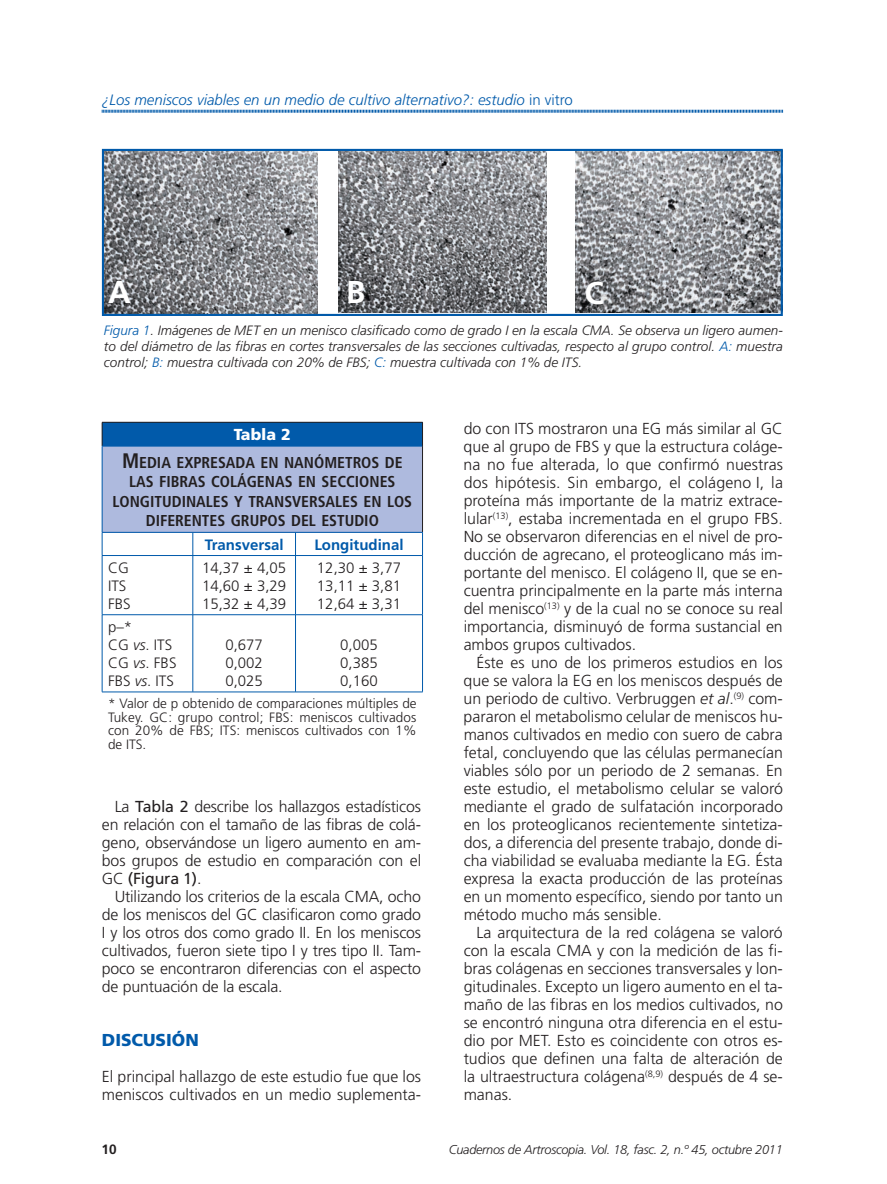
<style>
.page{position:relative;width:887px;height:1184px;background:#fff}
.page>*{position:absolute;margin:0;border:0;box-sizing:border-box;transform-origin:0 0}
.t1{font:700 31.5px "Frutiger LT Std";color:#fff}
.t2{font:900 17.25px "Frutiger LT Std";color:#015aaa}
.t3{font:300 15.9px/18px "Frutiger LT Std";color:#231f20}
.t4{font:15.9px "Frutiger LT Std";letter-spacing:-.01em;color:#231f20}
.t5{font:900 15.9px "Frutiger LT Std";color:#fff}
.t6{font:700 condensed 15.75px/19.5px "Frutiger LT Std";color:#231f20;text-align:center}
.t7{font:300 15px/18px "Frutiger LT Std";color:#231f20;text-align:justify}
.t8{font:italic 300 15px "Frutiger LT Std";color:#015aaa}
.t9{font:700 15px "Frutiger LT Std";color:#015aaa}
.t10{font:italic 300 13.5px/15.8px "Frutiger LT Std";color:#231f20;text-align:justify}
.t11{font:300 13.5px/13.5px "Frutiger LT Std";letter-spacing:.005em;color:#231f20;text-align:justify}
.t12{font:700 13.5px "Frutiger LT Std";color:#231f20}
.t13{font:italic 300 12.75px "Frutiger LT Std";letter-spacing:-.02em;color:#231f20}
.s1{font-style:normal}
.s2{color:#015aaa}
.s3{font-size:21px}
.s4{font-style:italic}
.s5{font-weight:400}
.s6{font-weight:300}
</style>
<div class="page">
<svg style="left:102px;top:109px;width:680px;height:4px;background:#7eabd3"></svg>
<img style="left:338px;top:152px;width:208px;height:161px">
<img style="left:105px;top:152px;width:212px;height:161px">
<img style="left:575px;top:152px;width:204px;height:161px">
<div style="left:102px;top:149px;width:680px;height:167px;border:2px solid #015aaa"></div>
<div style="left:102px;top:422px;width:320px;height:24px;background:#015aaa"></div>
<div style="left:102px;top:446px;width:320px;height:86px;background:#aebade"></div>
<svg style="left:102px;top:423px;width:1px;height:23px"></svg>
<hr style="left:102px;top:422px;width:320px;height:1px;background:#231f20">
<svg style="left:422px;top:422px;width:1px;height:24px"></svg>
<hr style="left:102px;top:446px;width:1px;height:86px;background:#015aaa">
<hr style="left:102px;top:446px;width:320px;height:1px;background:#015aaa">
<hr style="left:422px;top:446px;width:1px;height:86px;background:#231f20">
<svg style="left:102px;top:533px;width:1px;height:22px"></svg>
<hr style="left:102px;top:555px;width:1px;height:59px;background:#015aaa">
<hr style="left:102px;top:614px;width:1px;height:77px;background:#015aaa">
<hr style="left:102px;top:532px;width:320px;height:1px;background:#015aaa">
<svg style="left:192px;top:532px;width:1px;height:23px"></svg>
<svg style="left:295px;top:532px;width:1px;height:23px"></svg>
<svg style="left:422px;top:532px;width:1px;height:23px"></svg>
<hr style="left:192px;top:555px;width:1px;height:59px;background:#015aaa">
<hr style="left:295px;top:555px;width:1px;height:59px;background:#015aaa">
<hr style="left:422px;top:555px;width:1px;height:59px;background:#015aaa">
<hr style="left:192px;top:614px;width:1px;height:77px;background:#015aaa">
<hr style="left:295px;top:614px;width:1px;height:77px;background:#015aaa">
<hr style="left:422px;top:614px;width:1px;height:77px;background:#015aaa">
<hr style="left:102px;top:555px;width:320px;height:1px;background:#015aaa">
<hr style="left:102px;top:614px;width:320px;height:1px;background:#015aaa">
<hr style="left:102px;top:691px;width:320px;height:1px;background:#015aaa">
<p class="t8" style="left:102px;top:92px;width:472px">¿Los meniscos viables en un medio de cultivo alternativo?: estudio <span class="s1">in vitro</span></p>
<p class="t1" style="left:108px;top:273px;width:24px">A</p>
<p class="t1" style="left:346px;top:274px;width:21px">B</p>
<p class="t1" style="left:584px;top:274px;width:21px">C</p>
<p class="t10" style="left:104px;top:322px;width:680px"><span class="s2">Figura 1</span>. Imágenes de MET en un menisco clasificado como de grado I en la escala CMA. Se observa un ligero aumen&shy;to del diámetro de las fibras en cortes transversales de las secciones cultivadas, respecto al grupo control. <span class="s2">A:</span> muestra control; <span class="s2">B:</span> muestra cultivada con 20% de FBS; <span class="s2">C:</span> muestra cultivada con 1% de ITS.</p>
<p class="t5" style="left:233px;top:425px;width:59px">Tabla 2</p>
<p class="t6" style="left:112px;top:452px;width:301px"><span class="s3">M</span>EDIA EXPRESADA EN NANÓMETROS DE LAS FIBRAS COLÁGENAS EN SECCIONES LONGITUDINALES Y TRANSVERSALES EN LOS DIFERENTES GRUPOS DEL ESTUDIO</p>
<p class="t9" style="left:205px;top:535px;width:80px">Transversal</p>
<p class="t9" style="left:314px;top:535px;width:91px">Longitudinal</p>
<p class="t7" style="left:108px;top:558px;width:24px;text-align:left">CG<br>ITS<br>FBS</p>
<p class="t7" style="left:202px;top:558px;width:86px">14,37 ± 4,05<br>14,60 ± 3,29<br>15,32 ± 4,39</p>
<p class="t7" style="left:317px;top:558px;width:86px">12,30 ± 3,77<br>13,11 ± 3,81<br>12,64 ± 3,31</p>
<p class="t7" style="left:108px;top:617px;width:70px;text-align:left">p–*<br>CG <span class="s4">vs</span>. ITS<br>CG <span class="s4">vs</span>. FBS<br>FBS <span class="s4">vs</span>. ITS</p>
<p class="t7" style="left:225px;top:635px;width:39px">0,677<br>0,002<br>0,025</p>
<p class="t7" style="left:340px;top:635px;width:39px">0,005<br>0,385<br>0,160</p>
<p class="t11" style="left:108px;top:696px;width:310px">* Valor de p obtenido de comparaciones múltiples de Tukey. GC: grupo control; FBS: meniscos cultivados con 20% de FBS; ITS: meniscos cultivados con 1% de ITS.</p>
<p class="t3" style="left:115px;top:797px;width:308px">La <span class="s5">Tabla 2</span> describe los hallazgos estadísticos</p>
<p class="t3" style="left:102px;top:815px;width:320px">en relación con el tamaño de las fibras de colá-</p>
<p class="t3" style="left:102px;top:833px;width:320px">geno, observándose un ligero aumento en am-</p>
<p class="t3" style="left:102px;top:851px;width:321px">bos grupos de estudio en comparación con el</p>
<p class="t4" style="left:102px;top:869px;width:101px"><span class="s6">GC</span> (Figura 1)<span class="s6">.</span></p>
<p class="t3" style="left:115px;top:887px;width:308px">Utilizando los criterios de la escala CMA, ocho</p>
<p class="t3" style="left:102px;top:905px;width:320px">de los meniscos del GC clasificaron como grado</p>
<p class="t3" style="left:102px;top:923px;width:320px">I y los otros dos como grado II. En los meniscos</p>
<p class="t3" style="left:102px;top:941px;width:320px">cultivados, fueron siete tipo I y tres tipo II. Tam-</p>
<p class="t3" style="left:102px;top:959px;width:320px">poco se encontraron diferencias con el aspecto</p>
<p class="t3" style="left:102px;top:977px;width:182px">de puntuación de la escala.</p>
<p class="t2" style="left:102px;top:1029px;width:98px">DISCUSIÓN</p>
<p class="t3" style="left:102px;top:1067px;width:320px">El principal hallazgo de este estudio fue que los meniscos cultivados en un medio suplementa-</p>
<p class="t3" style="left:463px;top:419px;width:320px">do con ITS mostraron una EG más similar al GC</p>
<p class="t3" style="left:463px;top:437px;width:320px">que al grupo de FBS y que la estructura coláge-</p>
<p class="t3" style="left:463px;top:455px;width:321px">na no fue alterada, lo que confirmó nuestras</p>
<p class="t3" style="left:463px;top:473px;width:321px">dos hipótesis. Sin embargo, el colágeno I, la</p>
<p class="t3" style="left:463px;top:491px;width:320px">proteína más importante de la matriz extrace-</p>
<p class="t3" style="left:463px;top:509px;width:320px">lular<sup>(13)</sup>, estaba incrementada en el grupo FBS.</p>
<p class="t3" style="left:463px;top:527px;width:320px">No se observaron diferencias en el nivel de pro-</p>
<p class="t3" style="left:463px;top:545px;width:320px">ducción de agrecano, el proteoglicano más im-</p>
<p class="t3" style="left:463px;top:563px;width:320px">portante del menisco. El colágeno II, que se en-</p>
<p class="t3" style="left:463px;top:581px;width:320px">cuentra principalmente en la parte más interna</p>
<p class="t3" style="left:463px;top:599px;width:320px">del menisco<sup>(13)</sup> y de la cual no se conoce su real</p>
<p class="t3" style="left:463px;top:617px;width:320px">importancia, disminuyó de forma sustancial en</p>
<p class="t3" style="left:463px;top:635px;width:174px">ambos grupos cultivados.</p>
<p class="t3" style="left:476px;top:653px;width:308px">Éste es uno de los primeros estudios en los</p>
<p class="t3" style="left:463px;top:671px;width:320px">que se valora la EG en los meniscos después de</p>
<p class="t3" style="left:463px;top:689px;width:320px">un periodo de cultivo. Verbruggen <span class="s4">et al</span>.<sup>(9)</sup> com-</p>
<p class="t3" style="left:463px;top:707px;width:320px">pararon el metabolismo celular de meniscos hu-</p>
<p class="t3" style="left:463px;top:725px;width:320px">manos cultivados en medio con suero de cabra</p>
<p class="t3" style="left:463px;top:743px;width:320px">fetal, concluyendo que las células permanecían</p>
<p class="t3" style="left:463px;top:761px;width:320px">viables sólo por un periodo de 2 semanas. En</p>
<p class="t3" style="left:463px;top:779px;width:320px">este estudio, el metabolismo celular se valoró</p>
<p class="t3" style="left:463px;top:797px;width:320px">mediante el grado de sulfatación incorporado</p>
<p class="t3" style="left:463px;top:815px;width:320px">en los proteoglicanos recientemente sintetiza-</p>
<p class="t3" style="left:463px;top:833px;width:320px">dos, a diferencia del presente trabajo, donde di-</p>
<p class="t3" style="left:463px;top:851px;width:320px">cha viabilidad se evaluaba mediante la EG. Ésta</p>
<p class="t3" style="left:463px;top:869px;width:320px">expresa la exacta producción de las proteínas</p>
<p class="t3" style="left:463px;top:887px;width:320px">en un momento específico, siendo por tanto un</p>
<p class="t3" style="left:463px;top:905px;width:199px">método mucho más sensible.</p>
<p class="t3" style="left:476px;top:923px;width:308px">La arquitectura de la red colágena se valoró</p>
<p class="t3" style="left:463px;top:941px;width:320px">con la escala CMA y con la medición de las fi-</p>
<p class="t3" style="left:463px;top:959px;width:320px">bras colágenas en secciones transversales y lon-</p>
<p class="t3" style="left:463px;top:977px;width:320px">gitudinales. Excepto un ligero aumento en el ta-</p>
<p class="t3" style="left:463px;top:995px;width:320px">maño de las fibras en los medios cultivados, no</p>
<p class="t3" style="left:463px;top:1013px;width:320px">se encontró ninguna otra diferencia en el estu-</p>
<p class="t3" style="left:463px;top:1031px;width:320px">dio por MET. Esto es coincidente con otros es-</p>
<p class="t3" style="left:463px;top:1049px;width:320px">tudios que definen una falta de alteración de</p>
<p class="t3" style="left:463px;top:1067px;width:320px">la ultraestructura colágena<sup>(8,9)</sup> después de 4 se-</p>
<p class="t3" style="left:463px;top:1085px;width:50px">manas.</p>
<p class="t12" style="left:101px;top:1141px;width:17px">10</p>
<p class="t13" style="left:448px;top:1142px;width:335px">Cuadernos de Artroscopia. Vol. 18, fasc. 2, n.º 45, octubre 2011</p>
</div>
